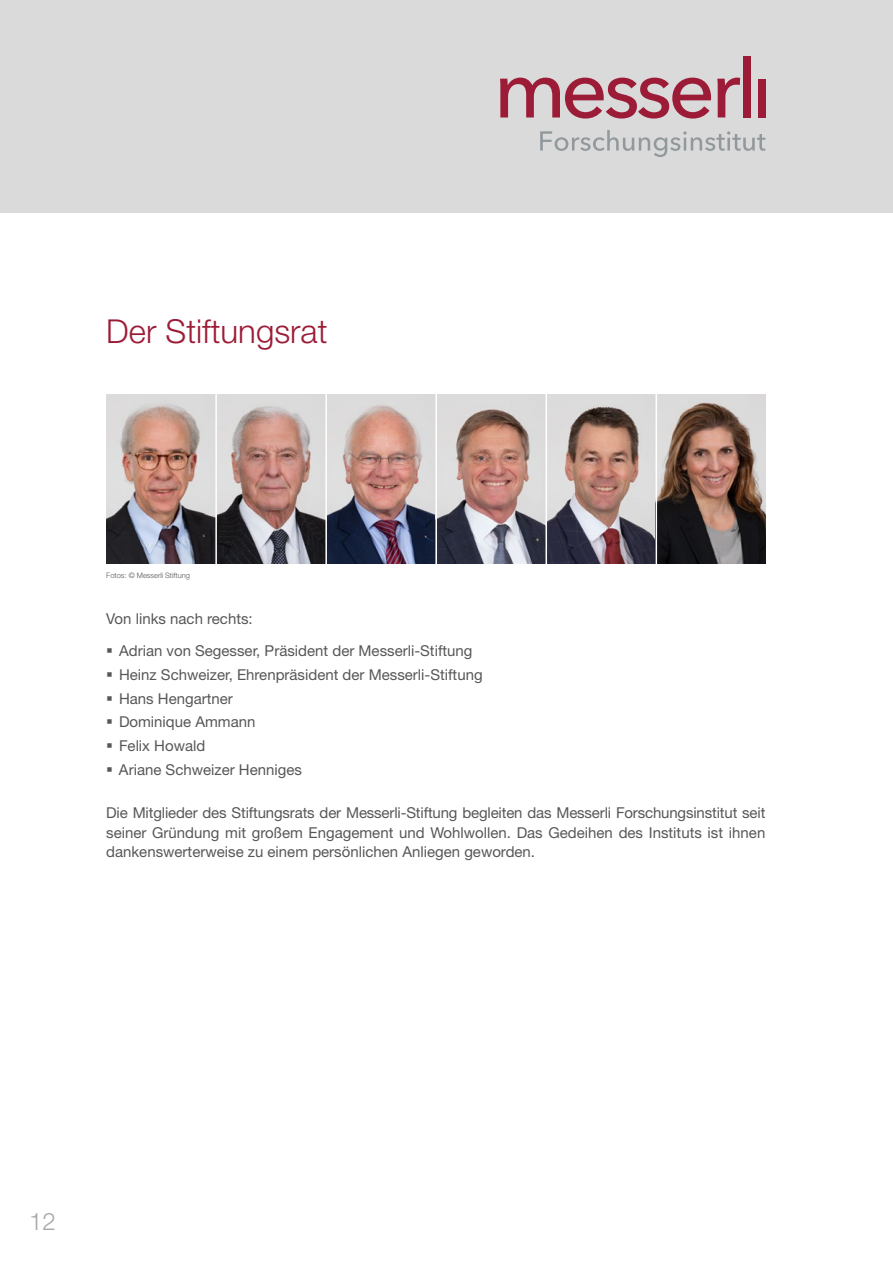
<style>
.page{position:relative;width:893px;height:1263px;background:#fff}
.page>*{position:absolute;margin:0;border:0;box-sizing:border-box;transform-origin:0 0}
.t1{font:300 33px "Helvetica Neue LT Std";color:#9c1c37}
.t2{font:300 24px "Helvetica Neue LT Std";color:#a8a8a9}
.t3{font:15px/23.7px "Helvetica Neue LT Std";color:#575758}
.t4{font:300 7.5px "Helvetica Neue LT Std";color:#575758}
</style>
<div class="page">
<div style="left:0;top:0;width:893px;height:213px;background:#dadada"></div>
<img style="left:106px;top:394px;width:659px;height:170px">
<hr style="left:215px;top:387px;width:2px;height:184px;background:#fff">
<hr style="left:325px;top:387px;width:2px;height:184px;background:#fff">
<hr style="left:435px;top:387px;width:2px;height:184px;background:#fff">
<hr style="left:545px;top:387px;width:2px;height:184px;background:#fff">
<hr style="left:656px;top:387px;width:1px;height:184px;background:#fff">
<svg style="left:500px;top:78px;width:211px;height:41px"></svg>
<svg style="left:717px;top:78px;width:23px;height:39px"></svg>
<div style="left:743px;top:56px;width:8px;height:61px;background:#9c1c37"></div>
<div style="left:758px;top:79px;width:7px;height:38px;background:#9c1c37"></div>
<svg style="left:540px;top:130px;width:225px;height:27px"></svg>
<h1 class="t1" style="left:106px;top:311px;width:223px">Der Stiftungsrat</h1>
<p class="t4" style="left:106px;top:570px;width:85px">Fotos: © Messerli Stiftung</p>
<p class="t3" style="left:119px;top:602px;width:355px;line-height:32.2px;text-indent:-13px">Von links nach rechts:<br>Adrian von Segesser, Präsident der Messerli-Stiftung</p>
<p class="t3" style="left:119px;top:662px;width:365px">Heinz Schweizer, Ehrenpräsident der Messerli-Stiftung<br>Hans Hengartner<br>Dominique Ammann<br>Felix Howald<br>Ariane Schweizer Henniges</p>
<p class="t3" style="left:106px;top:803px;width:661px;line-height:19.5px;text-align:justify">Die Mitglieder des Stiftungsrats der Messerli-Stiftung begleiten das Messerli Forschungsinstitut seit seiner Gründung mit großem Engagement und Wohlwollen. Das Gedeihen des Instituts ist ihnen dankenswerterweise zu einem persönlichen Anliegen geworden.</p>
<h2 class="t2" style="left:29px;top:1207px;width:28px">12</h2>
</div>
